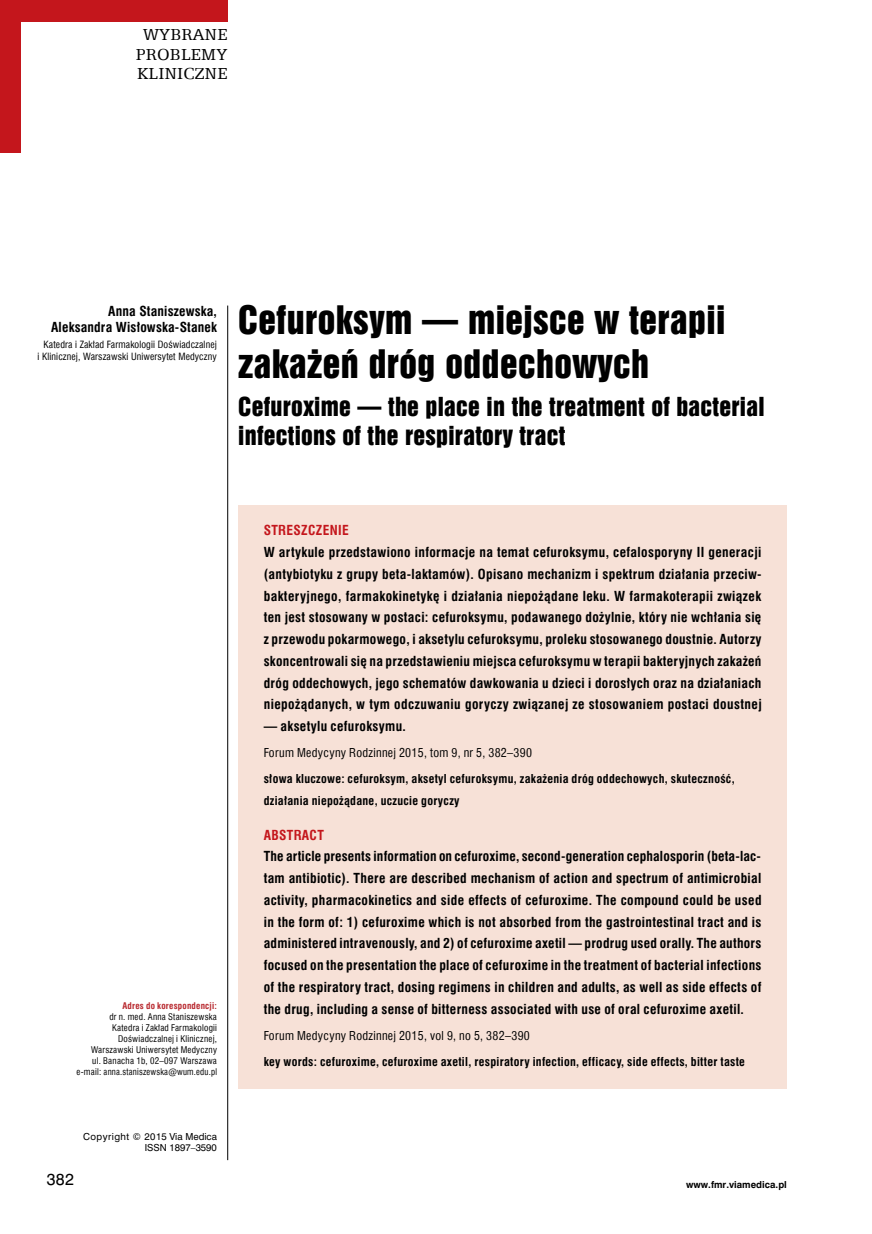
<style>
.page{position:relative;width:872px;height:1234px;background:#fff}
.page>*{position:absolute;margin:0;border:0;box-sizing:border-box;transform-origin:0 0}
.t1{font:36px/44px "Swis 921 EU";letter-spacing:.01em;color:#000}
.t2{font:24px/29.2px "Swis 921 EU";letter-spacing:.01em;color:#000}
.t3{font:18px/19.5px "Egyptian 505 EU";letter-spacing:.015em;color:#000;text-align:center}
.t4{font:15px "Swis 721 PL";color:#000}
.t5{font:700 13.5px/21.8px "Swis 721 Cn EU";letter-spacing:.025em;color:#000;text-align:justify}
.t6{font:700 13.5px "Swis 721 Cn EU";letter-spacing:.025em;color:#c4161c}
.t7{font:700 12px/21.8px "Swis 721 Cn EU";letter-spacing:.025em;color:#000}
.t8{font:12px "Swis 721 Cn EU";letter-spacing:.025em;color:#000}
.t9{font:9.75px/11.9px "Swis 721 Cn EU";letter-spacing:.01em;color:#000;text-align:right}
.t10{font:9px/11.1px "Swis 721 Cn EU";letter-spacing:.025em;color:#000;text-align:right}
.t11{font:9px/10.8px "Swis 721 PL";color:#000;text-align:right}
.t12{font:700 9px "Swis 721 Cn EU";letter-spacing:.025em;color:#b8292f}
.t13{font:700 9px "Swis 721 PL";color:#000}
</style>
<div class="page">
<hr style="left:227px;top:305px;width:1px;height:854px;background:#000">
<div style="left:0;top:0;width:227px;height:21px;background:#c4161c"></div>
<div style="left:0;top:0;width:21px;height:153px;background:#c4161c"></div>
<div style="left:238px;top:505px;width:549px;height:583px;background:#f7e1d7"></div>
<h3 class="t3" style="left:136px;top:24px;width:93px">WYBRANE<br>PROBLEMY<br>KLINICZNE</h3>
<p class="t5" style="left:51px;top:303px;width:167px;line-height:16.5px;text-align:right">Anna Staniszewska,<br>Aleksandra Wisłowska-Stanek</p>
<p class="t9" style="left:38px;top:339px;width:181px">Katedra i Zakład Farmakologii Doświadczalnej<br>i Klinicznej, Warszawski Uniwersytet Medyczny</p>
<h1 class="t1" style="left:238px;top:298px;width:489px">Cefuroksym — miejsce w terapii zakażeń dróg oddechowych</h1>
<h2 class="t2" style="left:238px;top:391px;width:528px">Cefuroxime — the place in the treatment of bacterial infections of the respiratory tract</h2>
<p class="t12" style="left:122px;top:999px;width:96px">Adres do korespondencji:</p>
<p class="t10" style="left:77px;top:1010px;width:142px">dr n. med. Anna Staniszewska<br>Katedra i Zakład Farmakologii<br>Doświadczalnej i Klinicznej,<br>Warszawski Uniwersytet Medyczny<br>ul. Banacha 1b, 02–097 Warszawa e-mail: anna.staniszewska@wum.edu.pl</p>
<p class="t11" style="left:83px;top:1130px;width:135px">Copyright © 2015 Via Medica<br>ISSN 1897–3590</p>
<p class="t6" style="left:264px;top:522px;width:86px">STRESZCZENIE</p>
<p class="t5" style="left:264px;top:541px;width:499px">W artykule przedstawiono informacje na temat cefuroksymu, cefalosporyny II generacji (antybiotyku z grupy beta-laktamów). Opisano mechanizm i spektrum działania przeciw&shy;bakteryjnego, farmakokinetykę i działania niepożądane leku. W farmakoterapii związek ten jest stosowany w postaci: cefuroksymu, podawanego dożylnie, który nie wchłania się z przewodu pokarmowego, i aksetylu cefuroksymu, proleku stosowanego doustnie. Autorzy skoncentrowali się na przedstawieniu miejsca cefuroksymu w terapii bakteryjnych zakażeń dróg oddechowych, jego schematów dawkowania u dzieci i dorosłych oraz na działaniach niepożądanych, w tym odczuwaniu goryczy związanej ze stosowaniem postaci doustnej</p>
<p class="t5" style="left:264px;top:715px;width:144px">— aksetylu cefuroksymu.</p>
<p class="t8" style="left:264px;top:744px;width:270px">Forum Medycyny Rodzinnej 2015, tom 9, nr 5, 382–390</p>
<p class="t7" style="left:264px;top:768px;width:472px">słowa kluczowe: cefuroksym, aksetyl cefuroksymu, zakażenia dróg oddechowych, skuteczność, działania niepożądane, uczucie goryczy</p>
<p class="t6" style="left:264px;top:826px;width:62px">ABSTRACT</p>
<p class="t5" style="left:264px;top:845px;width:499px">The article presents information on cefuroxime, second-generation cephalosporin (beta-lac&shy;tam antibiotic). There are described mechanism of action and spectrum of antimicrobial activity, pharmacokinetics and side effects of cefuroxime. The compound could be used in the form of: 1) cefuroxime which is not absorbed from the gastrointestinal tract and is administered intravenously, and 2) of cefuroxime axetil — prodrug used orally. The authors focused on the presentation the place of cefuroxime in the treatment of bacterial infections of the respiratory tract, dosing regimens in children and adults, as well as side effects of the drug, including a sense of bitterness associated with use of oral cefuroxime axetil.</p>
<p class="t8" style="left:264px;top:1027px;width:268px">Forum Medycyny Rodzinnej 2015, vol 9, no 5, 382–390</p>
<p class="t7" style="left:264px;top:1050px;width:483px">key words: cefuroxime, cefuroxime axetil, respiratory infection, efficacy, side effects, bitter taste</p>
<p class="t4" style="left:47px;top:1169px;width:29px">382</p>
<p class="t13" style="left:686px;top:1178px;width:102px">www.fmr.viamedica.pl</p>
</div>
